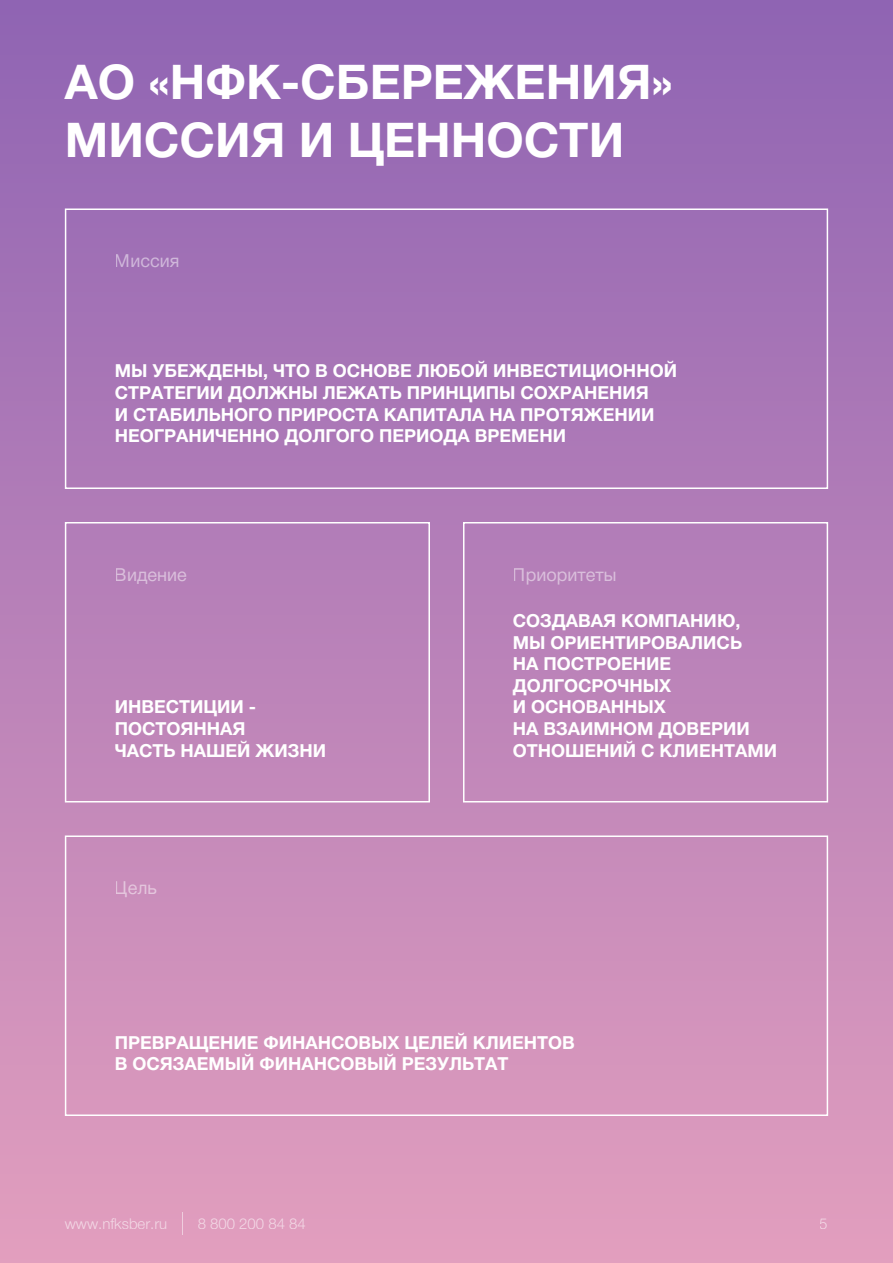
<style>
.page{position:relative;width:893px;height:1263px;background:#fff}
.page>*{position:absolute;margin:0;border:0;box-sizing:border-box;transform-origin:0 0}
.t1{font:700 48px/57.6px "Helvetica Neue Cyr";color:#fff}
.t2{font:700 18px/21.6px "Helvetica Neue Cyr";color:#fff}
.t3{font:18px "Helvetica Neue Cyr";color:#fff}
.t4{font:300 15px "Helvetica Neue Cyr";color:#fff}
</style>
<div class="page">
<div style="left:0;top:0;width:892px;height:1263px;background:linear-gradient(to bottom,#8f64b3,#e39fbe)"></div>
<div style="left:65px;top:208px;width:763px;height:281px;border:2px solid #fff"></div>
<div style="left:65px;top:522px;width:365px;height:280px;border:2px solid #fff"></div>
<div style="left:463px;top:522px;width:365px;height:280px;border:2px solid #fff"></div>
<div style="left:65px;top:836px;width:763px;height:280px;border:2px solid #fff"></div>
<svg style="left:182px;top:1212px;width:1px;height:23px"></svg>
<h1 class="t1" style="left:65px;top:54px;width:609px">АО «НФК-СБЕРЕЖЕНИЯ»<br>МИССИЯ И ЦЕННОСТИ</h1>
<p class="t3" style="left:115px;top:251px;width:66px">Миссия</p>
<p class="t2" style="left:115px;top:360px;width:564px">МЫ УБЕЖДЕНЫ, ЧТО В ОСНОВЕ ЛЮБОЙ ИНВЕСТИЦИОННОЙ СТРАТЕГИИ ДОЛЖНЫ ЛЕЖАТЬ ПРИНЦИПЫ СОХРАНЕНИЯ<br>И СТАБИЛЬНОГО ПРИРОСТА КАПИТАЛА НА ПРОТЯЖЕНИИ НЕОГРАНИЧЕННО ДОЛГОГО ПЕРИОДА ВРЕМЕНИ</p>
<p class="t3" style="left:115px;top:565px;width:74px">Видение</p>
<p class="t3" style="left:513px;top:565px;width:105px">Приоритеты</p>
<p class="t2" style="left:115px;top:696px;width:213px">ИНВЕСТИЦИИ -<br>ПОСТОЯННАЯ<br>ЧАСТЬ НАШЕЙ ЖИЗНИ</p>
<p class="t3" style="left:115px;top:878px;width:44px">Цель</p>
<p class="t2" style="left:513px;top:610px;width:266px">СОЗДАВАЯ КОМПАНИЮ,<br>МЫ ОРИЕНТИРОВАЛИСЬ<br>НА ПОСТРОЕНИЕ<br>ДОЛГОСРОЧНЫХ<br>И ОСНОВАННЫХ<br>НА ВЗАИМНОМ ДОВЕРИИ<br>ОТНОШЕНИЙ С КЛИЕНТАМИ</p>
<p class="t2" style="left:115px;top:1032px;width:461px">ПРЕВРАЩЕНИЕ ФИНАНСОВЫХ ЦЕЛЕЙ КЛИЕНТОВ<br>В ОСЯЗАЕМЫЙ ФИНАНСОВЫЙ РЕЗУЛЬТАТ</p>
<p class="t4" style="left:65px;top:1215px;width:104px">www.nfksber.ru</p>
<p class="t4" style="left:197px;top:1215px;width:110px">8 800 200 84 84</p>
<p class="t4" style="left:819px;top:1215px;width:10px">5</p>
</div>
